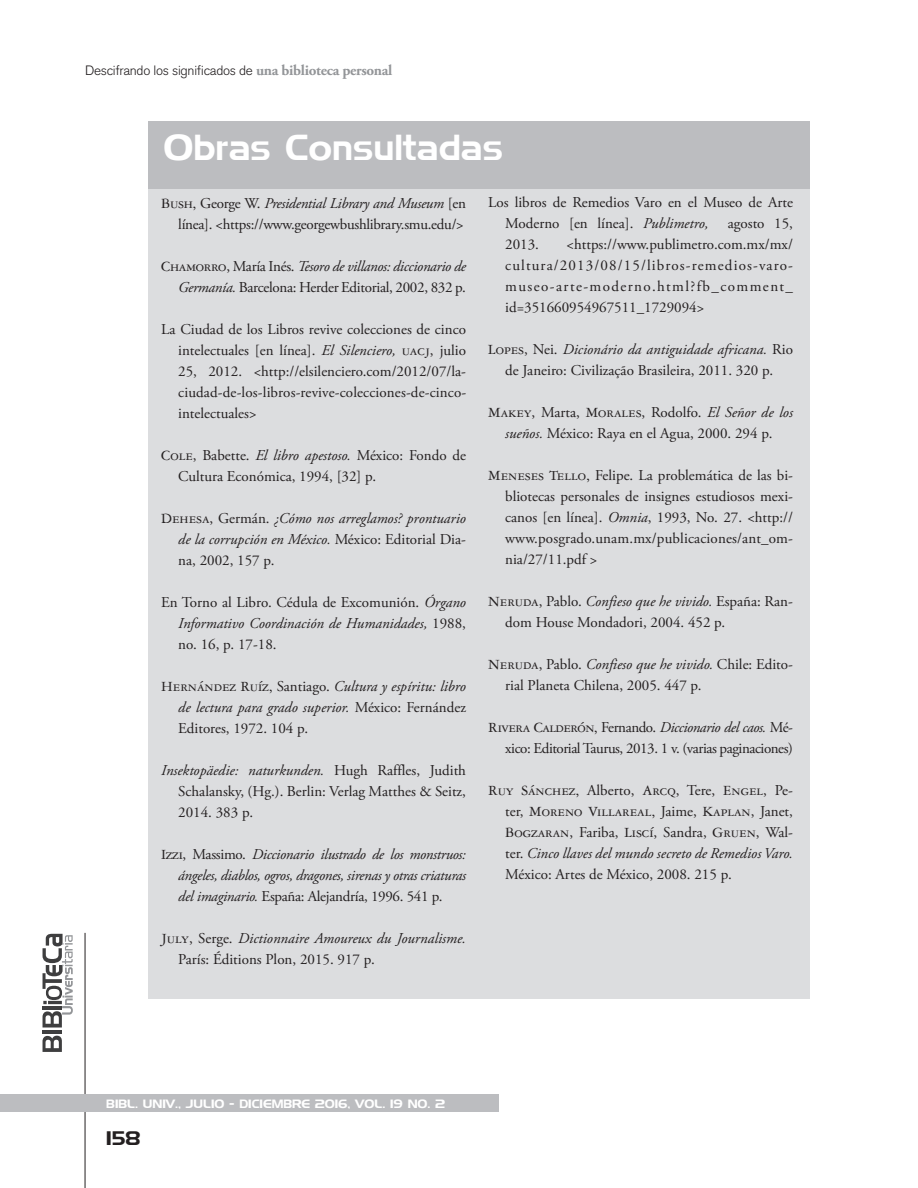
<style>
.page{position:relative;width:918px;height:1188px;background:#fff}
.page>*{position:absolute;margin:0;border:0;box-sizing:border-box;transform-origin:0 0}
.RESUMEN_-_Titulo{font:36px "Denmark";color:#fff}
.t1{font:19.5px "Denmark";color:#231f20}
.Referencias{font:15px/21px "Adobe Garamond Pro";color:#231f20;text-align:justify}
.Referencias-2{font:italic 15px/21px "Adobe Garamond Pro";color:#231f20;text-align:justify}
.Referencias-3{font:15px/21px "Adobe Garamond Pro";letter-spacing:-.02em;color:#231f20;text-align:right}
.Referencias-4{font:15px/21px "Adobe Garamond Pro";letter-spacing:-.03em;color:#231f20;text-align:right}
.t2{font:300 13.5px "Akzidenz Grotesk BE";letter-spacing:-.02em;color:#231f20}
.t3{font:12px "Denmark";color:#fff}
.s1{font-family:"Adobe Garamond Pro";font-weight:700;font-size:15px;color:#939598}
.s2{font-family:"Garamond Three SC"}
.s3{font-style:italic}
.s4{font-family:"Garamond Three SC";font-style:normal}
.s5{font-style:normal}
</style>
<div class="page">
<svg style="left:43px;top:1036px;width:19px;height:16px"></svg>
<hr style="left:43px;top:1030px;width:19px;height:4px;background:#3e3e3f">
<svg style="left:43px;top:934px;width:30px;height:94px"></svg>
<hr style="left:85px;top:933px;width:1px;height:255px;background:#231f20">
<div style="left:0;top:1094px;width:498px;height:17px;background:#bcbdc0"></div>
<div style="left:148px;top:183px;width:662px;height:816px;background:#dcdddf"></div>
<div style="left:148px;top:122px;width:662px;height:67px;background:#bcbdc0"></div>
<p class="t2" style="left:85px;top:62px;width:309px">Descifrando los significados de <span class="s1">una biblioteca personal</span></p>
<p class="RESUMEN_-_Titulo" style="left:164px;top:126px;width:341px">Obras Consultadas</p>
<p class="Referencias-3" style="left:161px;top:193px;width:306px"><span class="s2">Bush,</span> George W. <span class="s3">Presidential Library and Museum</span> [en línea]. &lt;https://www.georgewbushlibrary.smu.edu/&gt;</p>
<p class="Referencias-3" style="left:161px;top:256px;width:306px"><span class="s2">Chamorro</span>, María Inés. <span class="s3">Tesoro de villanos: diccionario de<br>Germanía.</span> Barcelona: Herder Editorial, 2002, 832 p.</p>
<p class="Referencias" style="left:178px;top:319px;width:289px;text-indent:-17px">La Ciudad de los Libros revive colecciones de cinco intelectuales [en línea]. <span class="s3">El Silenciero,</span> <span class="s2">uacj</span>, julio 25, 2012. &lt;http://elsilenciero.com/2012/07/la&shy;ciudad-de-los-libros-revive-colecciones-de-cinco&shy;intelectuales&gt;</p>
<p class="Referencias" style="left:178px;top:445px;width:289px;text-indent:-17px"><span class="s2">Cole</span>, Babette. <span class="s3">El libro apestoso.</span> México: Fondo de<br>Cultura Económica, 1994, [32] p.</p>
<p class="Referencias-2" style="left:178px;top:508px;width:289px;text-indent:-17px"><span class="s4">Dehesa</span><span class="s5">, Germán.</span> ¿Cómo nos arreglamos? prontuario de la corrupción en México. <span class="s5">México: Editorial Dia&shy;na, 2002, 157 p.</span></p>
<p class="Referencias" style="left:178px;top:592px;width:289px;text-indent:-17px">En Torno al Libro. Cédula de Excomunión. <span class="s3">Órgano Informativo Coordinación de Humanidades,</span> 1988, no. 16, p. 17-18.</p>
<p class="Referencias-2" style="left:178px;top:676px;width:289px;text-indent:-17px"><span class="s4">Hernández Ruíz,</span> <span class="s5">Santiago.</span> Cultura y espíritu: libro de lectura para grado superior. <span class="s5">México: Fernández Editores, 1972. 104 p.</span></p>
<p class="Referencias" style="left:178px;top:760px;width:289px;text-indent:-17px"><span class="s3">Insektopäedie: naturkunden.</span> Hugh Raffles, Judith Schalansky, (Hg.). Berlin: Verlag Matthes &amp; Seitz, 2014. 383 p.</p>
<p class="Referencias-2" style="left:178px;top:844px;width:289px;text-indent:-17px"><span class="s4">Izzi</span><span class="s5">, Massimo.</span> Diccionario ilustrado de los monstruos: ángeles, diablos, ogros, dragones, sirenas y otras criaturas del imaginario. <span class="s5">España: Alejandría, 1996. 541 p.</span></p>
<p class="Referencias" style="left:178px;top:928px;width:289px;text-indent:-17px"><span class="s2">July</span>, Serge. <span class="s3">Dictionnaire Amoureux du Journalisme.<br></span>París: Éditions Plon, 2015. 917 p.</p>
<p class="Referencias" style="left:505px;top:192px;width:289px;text-indent:-17px">Los libros de Remedios Varo en el Museo de Arte<br>Moderno [en línea]. <span class="s3">Publimetro,</span></p>
<p class="Referencias" style="left:728px;top:213px;width:67px">agosto 15,</p>
<p class="Referencias" style="left:505px;top:234px;width:289px;text-indent:61px">&lt;https://www.publimetro.com.mx/mx/ cultura/2013/08/15/libros-remedios-varo&shy;museo-arte-moderno.html?fb_comment_ id=351660954967511_1729094&gt;</p>
<p class="Referencias" style="left:488px;top:339px;width:306px;text-align:center"><span class="s2">Lopes</span>, Nei. <span class="s3">Dicionário da antiguidade africana.</span> Rio de Janeiro: Civilização Brasileira, 2011. 320 p.</p>
<p class="Referencias" style="left:488px;top:402px;width:306px;text-align:center"><span class="s2">Makey</span>, Marta, <span class="s2">Morales</span>, Rodolfo. <span class="s3">El Señor de los sueños.</span> México: Raya en el Agua, 2000. 294 p.</p>
<p class="Referencias" style="left:505px;top:465px;width:289px;text-indent:-17px"><span class="s2">Meneses Tello,</span> Felipe. La problemática de las bi&shy;bliotecas personales de insignes estudiosos mexi&shy;canos [en línea]. <span class="s3">Omnia</span>, 1993, No. 27. &lt;http:// www.posgrado.unam.mx/publicaciones/ant_om&shy;nia/27/11.pdf &gt;</p>
<p class="Referencias" style="left:505px;top:591px;width:289px;text-indent:-17px"><span class="s2">Neruda</span>, Pablo. <span class="s3">Confieso que he vivido.</span> España: Ran&shy;dom House Mondadori, 2004. 452 p.</p>
<p class="Referencias" style="left:505px;top:654px;width:289px;text-indent:-17px"><span class="s2">Neruda</span>, Pablo. <span class="s3">Confieso que he vivido.</span> Chile: Edito&shy;rial Planeta Chilena, 2005. 447 p.</p>
<p class="Referencias-4" style="left:488px;top:717px;width:306px"><span class="s2">Rivera Calderón,</span> Fernando. <span class="s3">Diccionario del caos.</span> Mé&shy;xico: Editorial Taurus, 2013. 1 v. (varias paginaciones)</p>
<p class="Referencias" style="left:505px;top:780px;width:289px;text-indent:-17px"><span class="s2">Ruy Sánchez,</span> Alberto, <span class="s2">Arcq</span>, Tere, <span class="s2">Engel</span>, Pe&shy;ter, <span class="s2">Moreno Villareal,</span> Jaime, <span class="s2">Kaplan</span>, Janet, <span class="s2">Bogzaran</span>, Fariba, <span class="s2">Liscí</span>, Sandra, <span class="s2">Gruen</span>, Wal&shy;ter. <span class="s3">Cinco llaves del mundo secreto de Remedios Varo.<br></span>México: Artes de México, 2008. 215 p.</p>
<p class="Referencias" style="left:505px;top:234px;width:35px">2013.</p>
<p class="t3" style="left:106px;top:1096px;width:341px">BIBL. UNIV., JULIO - DICIEMBRE 2016, VOL. 19 NO. 2</p>
<h2 class="t1" style="left:106px;top:1127px;width:36px">158</h2>
</div>
